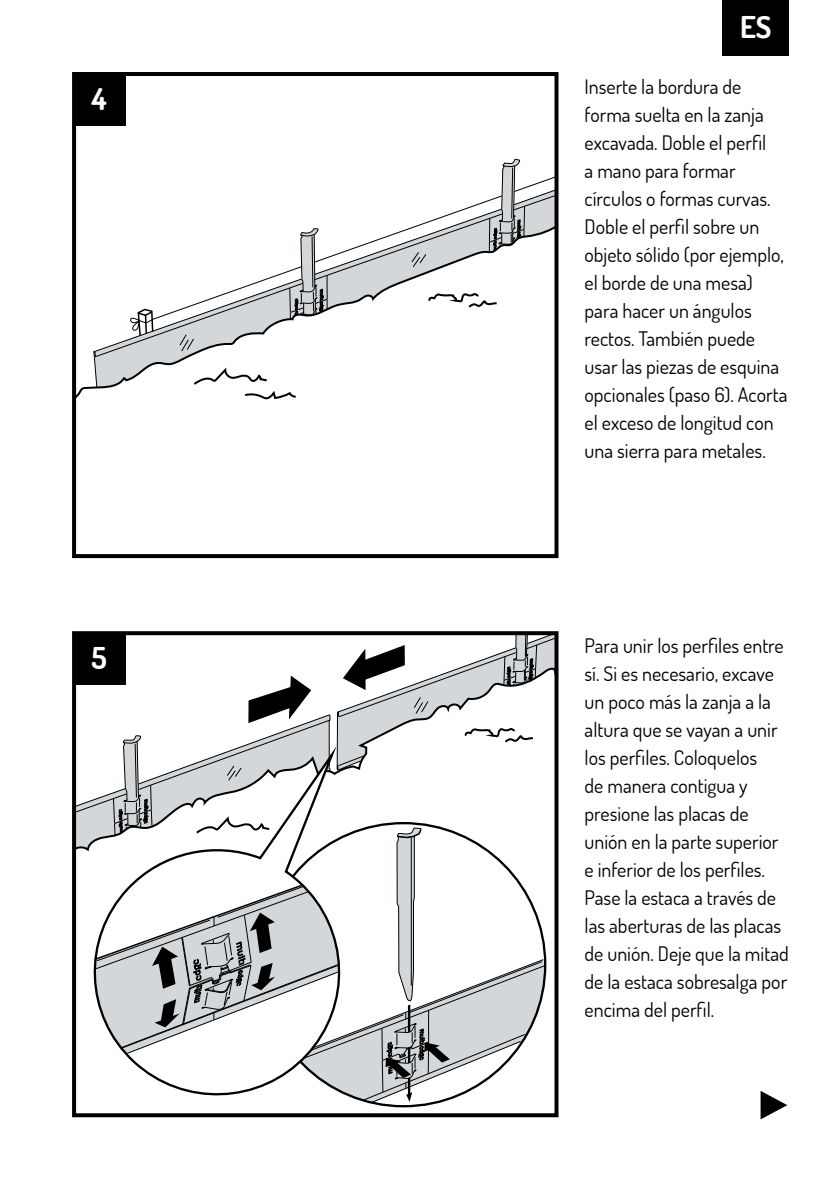
<style>
.page{position:relative;width:840px;height:1191px;background:#fff}
.page>*{position:absolute;margin:0;border:0;box-sizing:border-box;transform-origin:0 0}
.t1{font:500 66px "Franklin Gothic URW";color:#000}
.t2{font:700 30px "Dosis";color:#fff}
.t3{font:20px/28px "Dosis";color:#000}
</style>
<div class="page">
<div style="left:722px;top:0;width:66px;height:55px;background:#000"></div>
<svg style="left:93px;top:77px;width:460px;height:323px"></svg>
<div style="left:72px;top:72px;width:486px;height:486px;border:4px solid #000"></div>
<svg style="left:77px;top:636px;width:476px;height:470px"></svg>
<div style="left:72px;top:631px;width:486px;height:486px;border:4px solid #000"></div>
<div style="left:73px;top:73px;width:52px;height:52px;background:#000"></div>
<div style="left:73px;top:632px;width:52px;height:52px;background:#000"></div>
<h2 class="t2" style="left:92px;top:80px;width:17px">4</h2>
<h2 class="t2" style="left:91px;top:639px;width:17px">5</h2>
<h2 class="t2" style="left:739px;top:8px;width:33px">ES</h2>
<p class="t3" style="left:584px;top:72px;width:204px">Inserte la bordura de forma suelta en la zanja excavada. Doble el perfil<br>a mano para formar círculos o formas curvas.<br>Doble el perfil sobre un objeto sólido (por ejemplo, el borde de una mesa) para hacer un ángulos rectos. También puede usar las piezas de esquina opcionales (paso 6). Acorta el exceso de longitud con una sierra para metales.</p>
<p class="t3" style="left:584px;top:631px;width:205px">Para unir los perfiles entre sí. Si es necesario, excave un poco más la zanja a la altura que se vayan a unir los perfiles. Coloquelos<br>de manera contigua y presione las placas de unión en la parte superior e inferior de los perfiles.<br>Pase la estaca a través de las aberturas de las placas de unión. Deje que la mitad de la estaca sobresalga por encima del perfil.</p>
<h1 class="t1" style="left:755px;top:1064px;width:34px">▸</h1>
</div>
